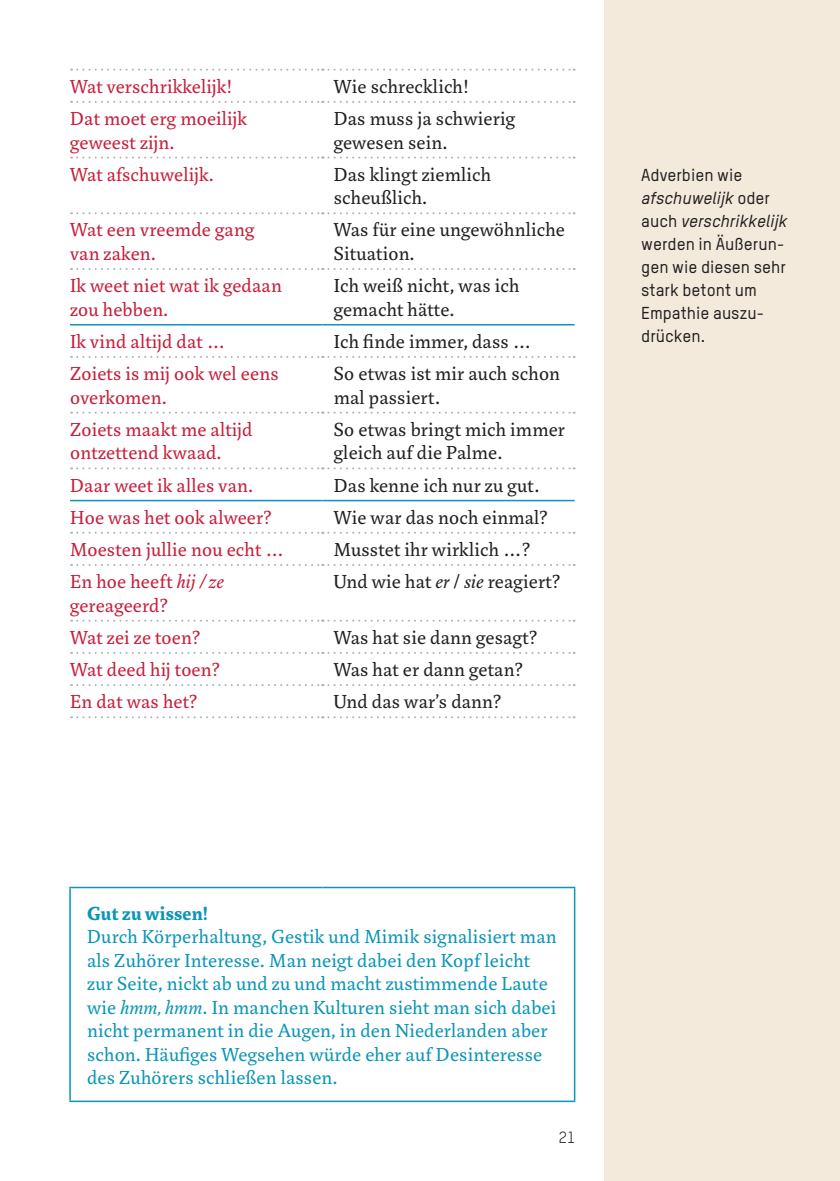
<style>
.page{position:relative;width:840px;height:1181px;background:#fff}
.page>*{position:absolute;margin:0;border:0;box-sizing:border-box;transform-origin:0 0}
.t1{font:20.4px/23.4px "Marat Pro";letter-spacing:.01em;color:#231f20}
.t2{font:20.4px/23.4px "Marat Pro";letter-spacing:.01em;color:#c51f3b}
.t3{font:20.4px/23.4px "Marat Pro";letter-spacing:.01em;color:#0b95b7}
.t4{font:700 20.4px "Marat Pro";letter-spacing:.01em;color:#0b95b7}
.t5{font:500 17px/23px "TSTAR";color:#231f20}
.t6{font:italic 500 17px/23px "TSTARPRO";color:#231f20}
.t7{font:16px "TSTARPRO";color:#231f20}
.s1{font-style:italic}
.s2{font-family:"TSTAR";font-style:normal}
</style>
<div class="page">
<div style="left:603px;top:0;width:236px;height:1180px;background:#f3eadc"></div>
<hr style="left:573px;top:888px;width:2px;height:212px;background:#0b95b7">
<svg style="left:71px;top:69px;width:503px;height:2px"></svg>
<svg style="left:71px;top:156px;width:503px;height:2px"></svg>
<svg style="left:71px;top:101px;width:503px;height:2px"></svg>
<svg style="left:71px;top:212px;width:503px;height:2px"></svg>
<svg style="left:71px;top:411px;width:503px;height:2px"></svg>
<hr style="left:70px;top:324px;width:252px;height:1px;background:#0b95b7">
<svg style="left:71px;top:268px;width:503px;height:2px"></svg>
<hr style="left:322px;top:324px;width:252px;height:1px;background:#0b95b7">
<svg style="left:71px;top:564px;width:503px;height:2px"></svg>
<svg style="left:71px;top:356px;width:503px;height:2px"></svg>
<hr style="left:70px;top:499px;width:252px;height:2px;background:#0b95b7">
<svg style="left:71px;top:467px;width:503px;height:2px"></svg>
<hr style="left:322px;top:499px;width:252px;height:2px;background:#0b95b7">
<svg style="left:71px;top:531px;width:503px;height:2px"></svg>
<svg style="left:71px;top:619px;width:503px;height:2px"></svg>
<hr style="left:69px;top:886px;width:253px;height:2px;background:#0b95b7">
<hr style="left:69px;top:888px;width:2px;height:212px;background:#0b95b7">
<hr style="left:322px;top:886px;width:253px;height:2px;background:#0b95b7">
<hr style="left:69px;top:1100px;width:506px;height:1px;background:#0b95b7">
<svg style="left:71px;top:716px;width:503px;height:2px"></svg>
<svg style="left:71px;top:651px;width:503px;height:2px"></svg>
<svg style="left:71px;top:684px;width:503px;height:2px"></svg>
<p class="t2" style="left:70px;top:76px;width:164px">Wat verschrikkelijk!</p>
<p class="t1" style="left:333px;top:76px;width:137px">Wie schrecklich!</p>
<p class="t2" style="left:70px;top:108px;width:178px">Dat moet erg moeilijk geweest zijn.</p>
<p class="t1" style="left:333px;top:108px;width:183px">Das muss ja schwierig gewesen sein.</p>
<p class="t2" style="left:70px;top:164px;width:145px">Wat afschuwelijk.</p>
<p class="t1" style="left:333px;top:164px;width:159px">Das klingt ziemlich scheußlich.</p>
<p class="t2" style="left:70px;top:220px;width:186px">Wat een vreemde gang van zaken.</p>
<p class="t1" style="left:333px;top:220px;width:232px">Was für eine ungewöhnliche<br>Situation.</p>
<p class="t2" style="left:70px;top:275px;width:213px">Ik weet niet wat ik gedaan zou hebben.</p>
<p class="t1" style="left:333px;top:275px;width:187px">Ich weiß nicht, was ich gemacht hätte.</p>
<p class="t2" style="left:70px;top:331px;width:157px">Ik vind altijd dat …</p>
<p class="t1" style="left:333px;top:331px;width:199px">Ich finde immer, dass …</p>
<p class="t2" style="left:70px;top:363px;width:210px">Zoiets is mij ook wel eens overkomen.</p>
<p class="t1" style="left:333px;top:363px;width:228px">So etwas ist mir auch schon mal passiert.</p>
<p class="t2" style="left:70px;top:419px;width:184px">Zoiets maakt me altijd ontzettend kwaad.</p>
<p class="t1" style="left:333px;top:419px;width:233px">So etwas bringt mich immer gleich auf die Palme.</p>
<p class="t2" style="left:70px;top:475px;width:185px">Daar weet ik alles van.</p>
<p class="t1" style="left:333px;top:475px;width:207px">Das kenne ich nur zu gut.</p>
<p class="t2" style="left:70px;top:507px;width:203px">Hoe was het ook alweer?</p>
<p class="t1" style="left:333px;top:507px;width:216px">Wie war das noch einmal?</p>
<p class="t2" style="left:70px;top:539px;width:215px">Moesten jullie nou echt …</p>
<p class="t1" style="left:333px;top:539px;width:198px">Musstet ihr wirklich …?</p>
<p class="t2" style="left:70px;top:571px;width:155px">En hoe heeft <span class="s1">hij / ze </span>gereageerd?</p>
<p class="t1" style="left:333px;top:571px;width:228px">Und wie hat <span class="s1">er</span> / <span class="s1">sie</span> reagiert?</p>
<p class="t2" style="left:70px;top:627px;width:132px">Wat zei ze toen?</p>
<p class="t1" style="left:333px;top:627px;width:205px">Was hat sie dann gesagt?</p>
<p class="t2" style="left:70px;top:659px;width:152px">Wat deed hij toen?</p>
<p class="t1" style="left:333px;top:659px;width:191px">Was hat er dann getan?</p>
<p class="t2" style="left:70px;top:691px;width:129px">En dat was het?</p>
<p class="t1" style="left:333px;top:691px;width:169px">Und das war’s dann?</p>
<p class="t5" style="left:641px;top:165px;width:103px">Adverbien wie</p>
<p class="t6" style="left:641px;top:188px;width:147px">afschuwelijk <span class="s2">oder auch</span> verschrikkelijk</p>
<p class="t5" style="left:641px;top:234px;width:146px">werden in Äußerun&shy;gen wie diesen sehr stark betont um<br>Empathie auszu&shy;drücken.</p>
<p class="t4" style="left:87px;top:901px;width:122px">Gut zu wissen!</p>
<p class="t3" style="left:87px;top:926px;width:471px">Durch Körperhaltung, Gestik und Mimik signalisiert man als Zuhörer Interesse. Man neigt dabei den Kopf leicht zur Seite, nickt ab und zu und macht zustimmende Laute wie <span class="s1">hmm, hmm</span>. In manchen Kulturen sieht man sich dabei nicht permanent in die Augen, in den Niederlanden aber schon. Häufiges Wegsehen würde eher auf Desinteresse des Zuhörers schließen lassen.</p>
<p class="t7" style="left:558px;top:1131px;width:18px">21</p>
</div>
